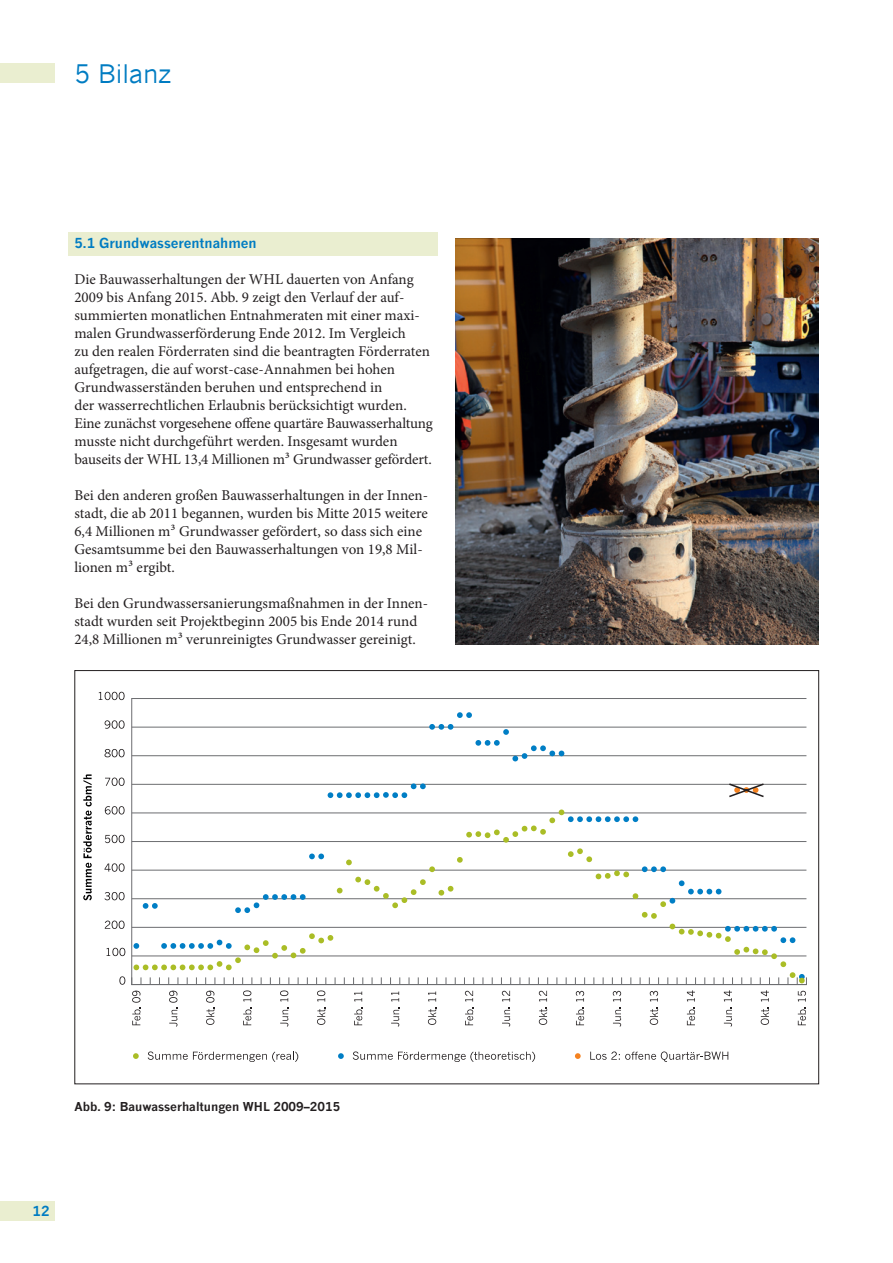
<style>
.page{position:relative;width:893px;height:1263px;background:#fff}
.page>*{position:absolute;margin:0;border:0;box-sizing:border-box;transform-origin:0 0}
.t1{font:25.5px "News Gothic";color:#007cc2}
.t2{font:15px/18px "Minion Pro";color:#231f20}
.t3{font:700 13.5px "News Gothic";color:#007cc2}
.t4{font:700 12px "News Gothic";color:#231f20}
</style>
<div class="page">
<div style="left:0;top:1201px;width:55px;height:19px;background:#eaeed0"></div>
<div style="left:0;top:64px;width:55px;height:19px;background:#eaeed0"></div>
<div style="left:68px;top:232px;width:369px;height:24px;background:#eaeed0"></div>
<svg style="left:119px;top:976px;width:6px;height:9px"></svg>
<svg style="left:107px;top:948px;width:18px;height:8px"></svg>
<svg style="left:105px;top:920px;width:20px;height:9px"></svg>
<svg style="left:104px;top:892px;width:21px;height:8px"></svg>
<svg style="left:104px;top:863px;width:21px;height:9px"></svg>
<svg style="left:105px;top:835px;width:20px;height:8px"></svg>
<svg style="left:105px;top:806px;width:20px;height:8px"></svg>
<svg style="left:105px;top:777px;width:20px;height:9px"></svg>
<svg style="left:104px;top:749px;width:21px;height:8px"></svg>
<svg style="left:105px;top:720px;width:20px;height:9px"></svg>
<svg style="left:99px;top:692px;width:26px;height:8px"></svg>
<hr style="left:131px;top:698px;width:1px;height:286px;background:#6c6d70">
<hr style="left:132px;top:984px;width:674px;height:1px;background:#6c6d70">
<hr style="left:132px;top:784px;width:674px;height:1px;background:#6c6d70">
<hr style="left:132px;top:755px;width:674px;height:1px;background:#6c6d70">
<hr style="left:132px;top:727px;width:674px;height:1px;background:#6c6d70">
<hr style="left:132px;top:698px;width:674px;height:1px;background:#6c6d70">
<svg style="left:328px;top:783px;width:98px;height:15px"></svg>
<svg style="left:429px;top:724px;width:24px;height:6px"></svg>
<svg style="left:457px;top:712px;width:15px;height:6px"></svg>
<svg style="left:475px;top:729px;width:89px;height:32px"></svg>
<svg style="left:131px;top:809px;width:676px;height:175px"></svg>
<svg style="left:727px;top:783px;width:38px;height:15px"></svg>
<svg style="left:132px;top:991px;width:8px;height:34px"></svg>
<svg style="left:169px;top:991px;width:8px;height:36px"></svg>
<svg style="left:206px;top:991px;width:8px;height:34px"></svg>
<svg style="left:243px;top:1007px;width:8px;height:18px"></svg>
<svg style="left:243px;top:990px;width:8px;height:11px"></svg>
<svg style="left:280px;top:1007px;width:8px;height:20px"></svg>
<svg style="left:280px;top:990px;width:8px;height:11px"></svg>
<svg style="left:317px;top:1007px;width:8px;height:18px"></svg>
<svg style="left:317px;top:990px;width:8px;height:11px"></svg>
<svg style="left:354px;top:1007px;width:8px;height:18px"></svg>
<svg style="left:354px;top:991px;width:8px;height:10px"></svg>
<svg style="left:391px;top:1007px;width:8px;height:20px"></svg>
<svg style="left:391px;top:991px;width:8px;height:10px"></svg>
<svg style="left:428px;top:1007px;width:8px;height:18px"></svg>
<svg style="left:428px;top:991px;width:8px;height:10px"></svg>
<svg style="left:465px;top:1007px;width:8px;height:18px"></svg>
<svg style="left:465px;top:991px;width:8px;height:10px"></svg>
<svg style="left:502px;top:1007px;width:8px;height:20px"></svg>
<svg style="left:502px;top:991px;width:8px;height:10px"></svg>
<svg style="left:539px;top:1007px;width:8px;height:18px"></svg>
<svg style="left:539px;top:991px;width:8px;height:10px"></svg>
<svg style="left:576px;top:1007px;width:8px;height:18px"></svg>
<svg style="left:576px;top:991px;width:8px;height:10px"></svg>
<svg style="left:613px;top:1007px;width:8px;height:20px"></svg>
<svg style="left:613px;top:991px;width:8px;height:10px"></svg>
<svg style="left:650px;top:1007px;width:8px;height:18px"></svg>
<svg style="left:650px;top:991px;width:8px;height:10px"></svg>
<svg style="left:687px;top:1007px;width:8px;height:18px"></svg>
<svg style="left:687px;top:990px;width:8px;height:11px"></svg>
<svg style="left:724px;top:1007px;width:8px;height:20px"></svg>
<svg style="left:724px;top:990px;width:8px;height:11px"></svg>
<svg style="left:761px;top:1007px;width:8px;height:18px"></svg>
<svg style="left:761px;top:990px;width:8px;height:11px"></svg>
<svg style="left:798px;top:1007px;width:8px;height:18px"></svg>
<svg style="left:798px;top:991px;width:8px;height:10px"></svg>
<svg style="left:148px;top:1051px;width:150px;height:11px"></svg>
<svg style="left:133px;top:1053px;width:6px;height:6px"></svg>
<svg style="left:353px;top:1051px;width:182px;height:11px"></svg>
<svg style="left:338px;top:1053px;width:6px;height:6px"></svg>
<svg style="left:590px;top:1051px;width:138px;height:11px"></svg>
<svg style="left:575px;top:1053px;width:6px;height:6px"></svg>
<svg style="left:83px;top:774px;width:9px;height:126px"></svg>
<img style="left:455px;top:238px;width:364px;height:406px">
<h1 class="t1" style="left:74px;top:58px;width:98px">5 Bilanz</h1>
<h2 class="t3" style="left:74px;top:235px;width:184px">5.1 Grundwasserentnahmen</h2>
<p class="t2" style="left:74px;top:271px;width:360px">Die Bauwasserhaltungen der WHL dauerten von Anfang 2009 bis Anfang 2015. Abb. 9 zeigt den Verlauf der auf&shy;summierten monatlichen Entnahmeraten mit einer maxi&shy;malen Grundwasserförderung Ende 2012. Im Vergleich<br>zu den realen Förderraten sind die beantragten Förderraten aufgetragen, die auf worst-case-Annahmen bei hohen Grundwasserständen beruhen und entsprechend in<br>der wasserrechtlichen Erlaubnis berücksichtigt wurden.<br>Eine zunächst vorgesehene offene quartäre Bauwasserhaltung musste nicht durchgeführt werden. Insgesamt wurden bauseits der WHL 13,4 Millionen m³ Grundwasser gefördert.</p>
<p class="t2" style="left:74px;top:487px;width:355px">Bei den anderen großen Bauwasserhaltungen in der Innen&shy;stadt, die ab 2011 begannen, wurden bis Mitte 2015 weitere 6,4 Millionen m³ Grundwasser gefördert, so dass sich eine Gesamtsumme bei den Bauwasserhaltungen von 19,8 Mil&shy;lionen m³ ergibt.</p>
<p class="t2" style="left:74px;top:595px;width:355px">Bei den Grundwassersanierungsmaßnahmen in der Innen&shy;stadt wurden seit Projektbeginn 2005 bis Ende 2014 rund<br>24,8 Millionen m³ verunreinigtes Grundwasser gereinigt.</p>
<p class="t4" style="left:74px;top:1099px;width:267px">Abb. 9: Bauwasserhaltungen WHL 2009–2015</p>
<p class="t3" style="left:32px;top:1202px;width:19px">12</p>
</div>
